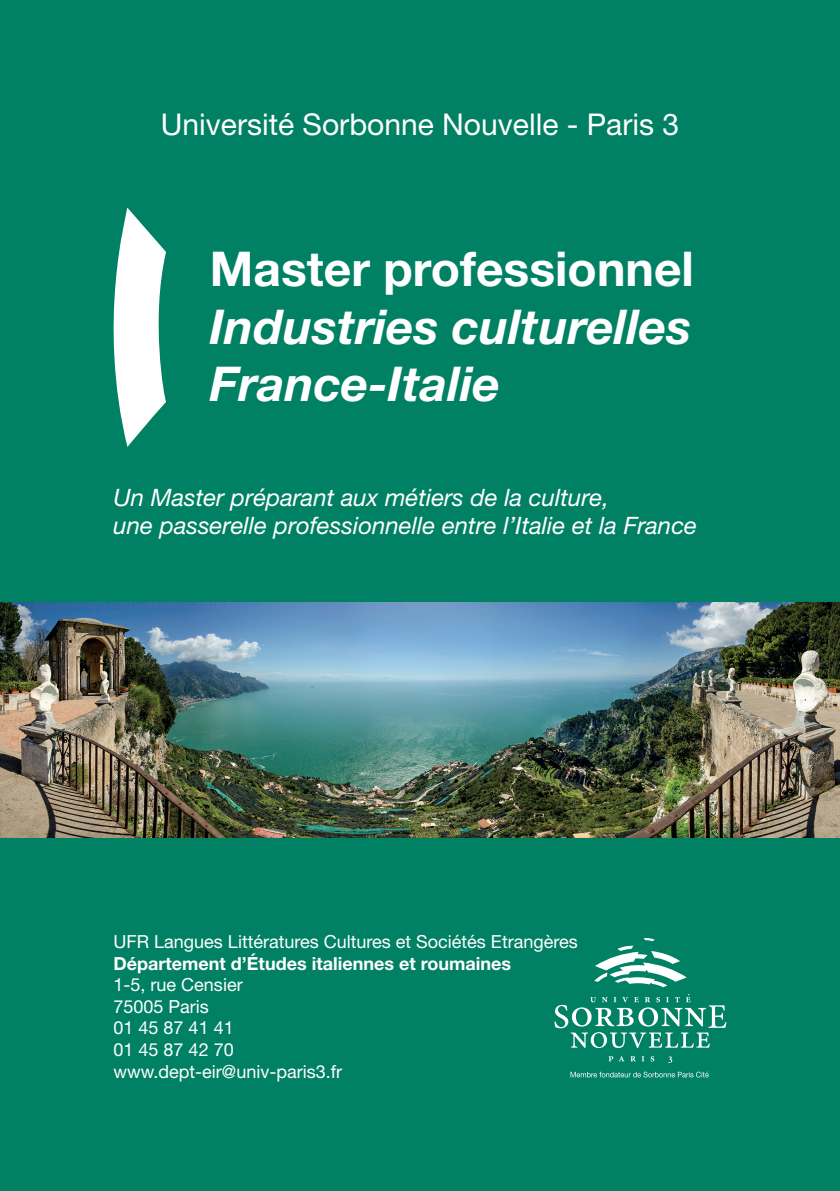
<style>
.page{position:relative;width:840px;height:1191px;background:#fff}
.page>*{position:absolute;margin:0;border:0;box-sizing:border-box;transform-origin:0 0}
.t1{font:italic 700 48px/57.6px "Helvetica Neue LT Std";color:#fff}
.t2{font:700 48px "Helvetica Neue LT Std";color:#fff}
.t3{font:30px "Helvetica Neue LT Std";color:#fff}
.t4{font:italic 24px/28.8px "Helvetica Neue LT Std";color:#fff}
.t5{font:18px/21.6px "Helvetica Neue LT Std";color:#fff}
.t6{font:700 18px "Helvetica Neue LT Std";color:#fff}
</style>
<div class="page">
<div style="left:1px;top:0;width:838px;height:1191px;background:#008164"></div>
<svg style="left:594px;top:938px;width:92px;height:49px"></svg>
<svg style="left:608px;top:1056px;width:16px;height:5px"></svg>
<svg style="left:630px;top:1056px;width:5px;height:5px"></svg>
<svg style="left:650px;top:1056px;width:4px;height:5px"></svg>
<svg style="left:668px;top:1056px;width:4px;height:7px"></svg>
<svg style="left:554px;top:993px;width:172px;height:55px"></svg>
<svg style="left:570px;top:1071px;width:138px;height:6px"></svg>
<svg style="left:113px;top:207px;width:53px;height:240px"></svg>
<img style="left:1px;top:603px;width:838px;height:234px">
<h2 class="t3" style="left:161px;top:106px;width:519px">Université Sorbonne Nouvelle - Paris 3</h2>
<h1 class="t2" style="left:210px;top:239px;width:485px">Master professionnel</h1>
<h1 class="t1" style="left:210px;top:297px;width:482px">Industries culturelles<br>France-Italie</h1>
<h3 class="t4" style="left:113px;top:482px;width:584px">Un Master préparant aux métiers de la culture,<br>une passerelle professionnelle entre l’Italie et la France</h3>
<p class="t5" style="left:113px;top:930px;width:465px">UFR Langues Littératures Cultures et Sociétés Etrangères</p>
<p class="t6" style="left:113px;top:952px;width:399px">Département d’Études italiennes et roumaines</p>
<p class="t5" style="left:113px;top:973px;width:230px">1-5, rue Censier<br>75005 Paris<br>01 45 87 41 41<br>01 45 87 42 70 www.dept-eir@univ-paris3.fr</p>
</div>
